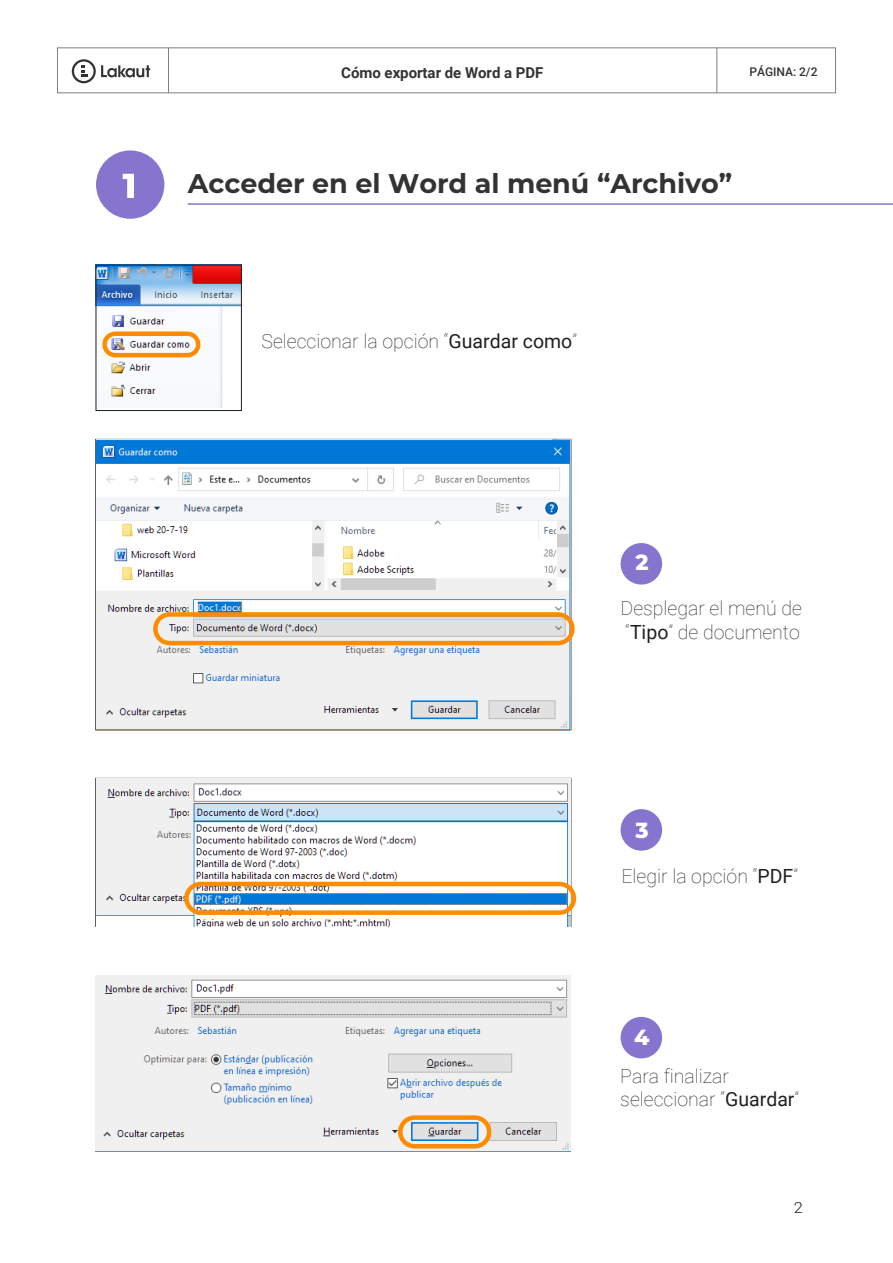
<style>
.page{position:relative;width:893px;height:1263px;background:#fff}
.page>*{position:absolute;margin:0;border:0;box-sizing:border-box;transform-origin:0 0}
.t1{font:700 27px "Montserrat";color:#333}
.t2{font:800 21.9px "Montserrat";color:#fff}
.t3{font:100 19.5px/23.4px "Roboto";color:#231f20}
.t4{font:300 15.3px "Roboto";color:#231f20;scale:1.08 1}
.t5{font:700 15px "Roboto";color:#333}
.t6{font:500 12px "Roboto";color:#333}
.s1{font-weight:400}
</style>
<div class="page">
<div style="left:57px;top:48px;width:779px;height:45px;border:1px solid #808080"></div>
<hr style="left:717px;top:48px;width:1px;height:45px;background:#808080">
<hr style="left:168px;top:48px;width:1px;height:45px;background:#808080">
<svg style="left:72px;top:59px;width:78px;height:24px"></svg>
<div style="left:96px;top:150px;width:68px;height:69px;background:#8675ce;border-radius:50%"></div>
<svg style="left:123px;top:174px;width:11px;height:24px"></svg>
<hr style="left:188px;top:203px;width:705px;height:2px;background:#8675ce">
<div style="left:621px;top:543px;width:41px;height:42px;background:#8675ce;border-radius:50%"></div>
<div style="left:621px;top:809px;width:41px;height:42px;background:#8675ce;border-radius:50%"></div>
<div style="left:621px;top:1017px;width:41px;height:41px;background:#8675ce;border-radius:50%"></div>
<img style="left:98px;top:267px;width:142px;height:140px">
<div style="left:102px;top:331px;width:98px;height:26px;border:4px solid #ff8b00;border-radius:11px"></div>
<img style="left:96px;top:439px;width:475px;height:291px">
<div style="left:96px;top:265px;width:146px;height:146px;border:1px solid #231f20"></div>
<div style="left:153px;top:612px;width:422px;height:33px;border:4px solid #ff8b00;border-radius:14px"></div>
<img style="left:96px;top:778px;width:475px;height:148px">
<div style="left:184px;top:882px;width:392px;height:33px;border:4px solid #ff8b00;border-radius:14px"></div>
<img style="left:96px;top:976px;width:475px;height:176px">
<div style="left:398px;top:1115px;width:93px;height:33px;border:4px solid #ff8b00;border-radius:14px"></div>
<p class="t5" style="left:341px;top:62px;width:204px">Cómo exportar de Word a PDF</p>
<p class="t6" style="left:749px;top:64px;width:70px">PÁGINA: 2/2</p>
<h1 class="t1" style="left:188px;top:164px;width:546px">Acceder en el Word al menú “Archivo”</h1>
<p class="t3" style="left:262px;top:329px;width:317px">Seleccionar la opción “<span class="s1">Guardar como</span>”</p>
<p class="t2" style="left:635px;top:546px;width:15px">2</p>
<p class="t3" style="left:621px;top:596px;width:183px">Desplegar el menú de “<span class="s1">Tipo</span>” de documento</p>
<p class="t2" style="left:635px;top:814px;width:15px">3</p>
<p class="t3" style="left:621px;top:863px;width:178px">Elegir la opción “<span class="s1">PDF</span>”</p>
<p class="t2" style="left:634px;top:1021px;width:17px">4</p>
<p class="t3" style="left:620px;top:1063px;width:181px">Para finalizar seleccionar “<span class="s1">Guardar</span>”</p>
<p class="t4" style="left:794px;top:1196px;width:10px">2</p>
</div>
